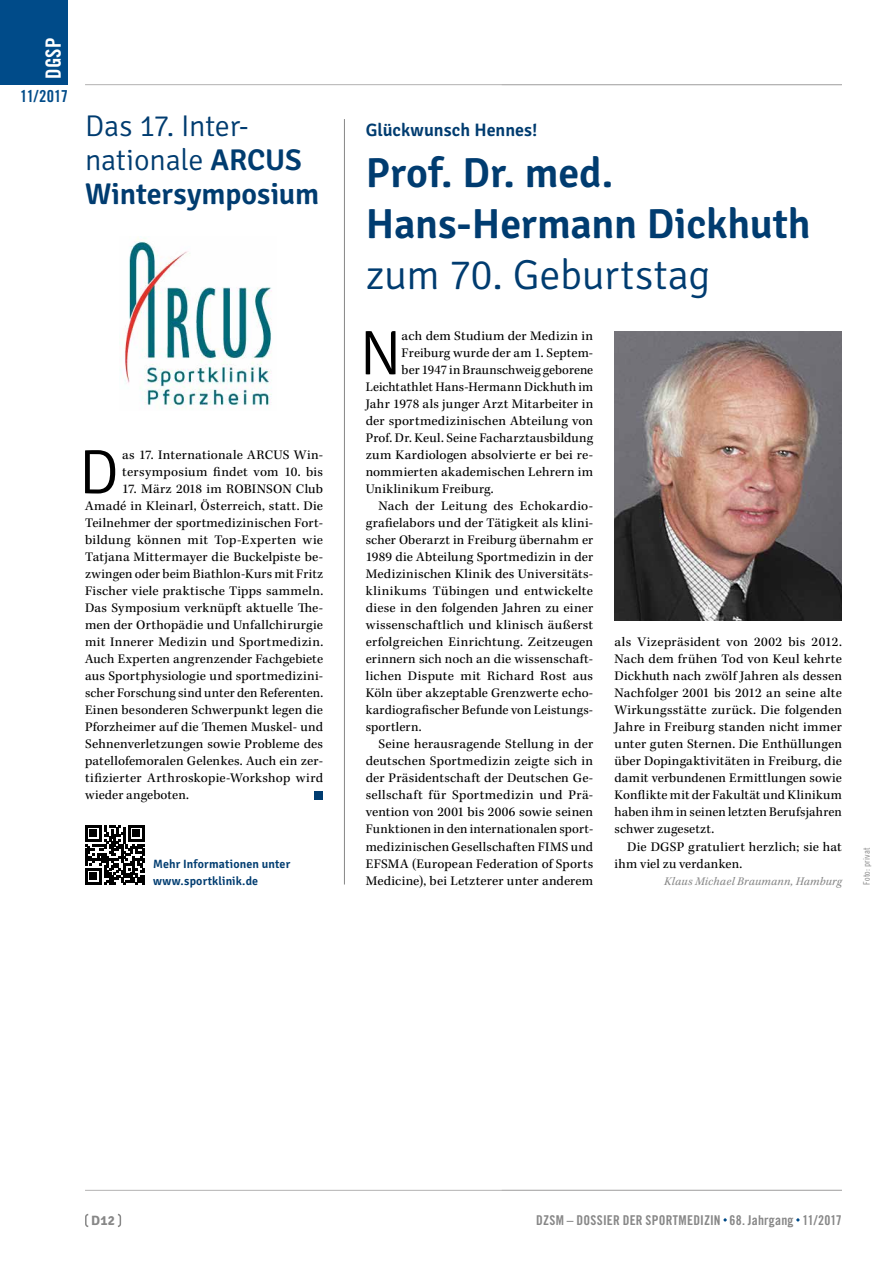
<style>
.page{position:relative;width:893px;height:1263px;background:#fff}
.page>*{position:absolute;margin:0;border:0;box-sizing:border-box;transform-origin:0 0}
.t1{font:300 62.85px "Signika";color:#000}
.t2{font:600 42px/51px "Signika";letter-spacing:-.005em;color:#003c70}
.t3{font:300 42px "Signika";letter-spacing:-.01em;color:#003c70}
.t4{font:300 30px/34px "Signika";letter-spacing:-.01em;color:#003c70}
.t5{font:21px "Trade Gothic LT Std Bd Cn 20";color:#fff}
.t6{font:600 18px "Signika";color:#003c70}
.t7{font:16.5px "Trade Gothic LT Std Bd Cn 20";letter-spacing:-.02em;color:#004b89}
.t8{font:13.5px/17px "Kepler Std";letter-spacing:.015em;color:#000;text-align:justify}
.t9{font:13.5px "Trade Gothic LT Std Bd Cn 20";letter-spacing:.015em;color:#878787}
.t10{font:700 13.5px "Signika";color:#878787}
.t11{font:600 12px/17px "Signika";letter-spacing:.01em;color:#003c70}
.t12{font:italic 12px "Kepler Std";letter-spacing:.02em;color:#878787}
.t13{font:9px "Trade Gothic LT Std Cn 18";letter-spacing:.015em;color:#878787}
.s1{font-weight:600}
</style>
<div class="page">
<hr style="left:85px;top:84px;width:757px;height:1px;background:#b3b2b2">
<div style="left:0;top:0;width:68px;height:85px;background:#004b89"></div>
<hr style="left:344px;top:119px;width:1px;height:765px;background:#878787">
<img style="left:614px;top:332px;width:228px;height:289px">
<div style="left:315px;top:791px;width:8px;height:8px;background:#003c70"></div>
<svg style="left:85px;top:825px;width:60px;height:59px"></svg>
<img style="left:120px;top:238px;width:152px;height:172px">
<hr style="left:85px;top:1190px;width:757px;height:1px;background:#b3b2b2">
<svg style="left:85px;top:1213px;width:4px;height:14px"></svg>
<svg style="left:117px;top:1213px;width:5px;height:14px"></svg>
<h3 class="t5" style="left:41px;top:79px;width:42px;rotate:-90deg">DGSP</h3>
<p class="t7" style="left:20px;top:86px;width:49px">11/2017</p>
<h3 class="t4" style="left:85px;top:109px;width:236px">Das 17. Inter&shy;nationale <span class="s1">ARCUS<br>Wintersymposium</span></h3>
<h1 class="t1" style="left:79px;top:438px;width:42px">D</h1>
<p class="t8" style="left:122px;top:447px;width:203px">as 17. Internationale ARCUS Win&shy;tersymposium findet vom 10. bis</p>
<p class="t8" style="left:85px;top:481px;width:240px;text-indent:37px">17. März 2018 im ROBINSON Club Amadé in Kleinarl, Österreich, statt. Die Teilnehmer der sportmedizinischen Fort&shy;bildung können mit Top-Experten wie Tatjana Mittermayer die Buckelpiste be&shy;zwingen oder beim Biathlon-Kurs mit Fritz Fischer viele praktische Tipps sammeln.<br>Das Symposium verknüpft aktuelle The&shy;men der Orthopädie und Unfallchirurgie mit Innerer Medizin und Sportmedizin.<br>Auch Experten angrenzender Fachgebiete aus Sportphysiologie und sportmedizini&shy;scher Forschung sind unter den Referenten.<br>Einen besonderen Schwerpunkt legen die Pforzheimer auf die Themen Muskel- und Sehnenverletzungen sowie Probleme des patellofemoralen Gelenkes. Auch ein zer&shy;tifizierter Arthroskopie-Workshop wird wieder angeboten.</p>
<p class="t11" style="left:153px;top:855px;width:139px">Mehr Informationen unter www.sportklinik.de</p>
<h3 class="t6" style="left:366px;top:119px;width:173px">Glückwunsch Hennes!</h3>
<h2 class="t2" style="left:366px;top:148px;width:446px">Prof. Dr. med.<br>Hans-Hermann Dickhuth</h2>
<h2 class="t3" style="left:366px;top:252px;width:346px">zum 70. Geburtstag</h2>
<h1 class="t1" style="left:359px;top:319px;width:44px">N</h1>
<p class="t8" style="left:402px;top:328px;width:193px">ach dem Studium der Medizin in</p>
<p class="t8" style="left:402px;top:345px;width:193px">Freiburg wurde der am 1. Septem-</p>
<p class="t8" style="left:402px;top:362px;width:193px">ber 1947 in Braunschweig geborene</p>
<p class="t8" style="left:366px;top:379px;width:229px">Leichtathlet Hans-Hermann Dickhuth im</p>
<p class="t8" style="left:366px;top:396px;width:229px">Jahr 1978 als junger Arzt Mitarbeiter in</p>
<p class="t8" style="left:366px;top:413px;width:229px">der sportmedizinischen Abteilung von</p>
<p class="t8" style="left:366px;top:430px;width:229px">Prof. Dr. Keul. Seine Facharztausbildung</p>
<p class="t8" style="left:366px;top:447px;width:229px">zum Kardiologen absolvierte er bei re-</p>
<p class="t8" style="left:366px;top:464px;width:229px">nommierten akademischen Lehrern im</p>
<p class="t8" style="left:366px;top:481px;width:129px">Uniklinikum Freiburg.</p>
<p class="t8" style="left:378px;top:498px;width:216px">Nach der Leitung des Echokardio-</p>
<p class="t8" style="left:366px;top:515px;width:229px">grafielabors und der Tätigkeit als klini-</p>
<p class="t8" style="left:366px;top:532px;width:229px">scher Oberarzt in Freiburg übernahm er</p>
<p class="t8" style="left:366px;top:549px;width:229px">1989 die Abteilung Sportmedizin in der</p>
<p class="t8" style="left:366px;top:566px;width:229px">Medizinischen Klinik des Universitäts-</p>
<p class="t8" style="left:366px;top:583px;width:229px">klinikums Tübingen und entwickelte</p>
<p class="t8" style="left:366px;top:600px;width:229px">diese in den folgenden Jahren zu einer</p>
<p class="t8" style="left:366px;top:617px;width:229px">wissenschaftlich und klinisch äußerst</p>
<p class="t8" style="left:366px;top:634px;width:229px">erfolgreichen Einrichtung. Zeitzeugen</p>
<p class="t8" style="left:366px;top:651px;width:228px">erinnern sich noch an die wissenschaft-</p>
<p class="t8" style="left:366px;top:668px;width:229px">lichen Dispute mit Richard Rost aus</p>
<p class="t8" style="left:366px;top:685px;width:229px">Köln über akzeptable Grenzwerte echo-</p>
<p class="t8" style="left:366px;top:702px;width:228px">kardiografischer Befunde von Leistungs-</p>
<p class="t8" style="left:366px;top:719px;width:57px">sportlern.</p>
<p class="t8" style="left:378px;top:736px;width:216px">Seine herausragende Stellung in der</p>
<p class="t8" style="left:366px;top:753px;width:229px">deutschen Sportmedizin zeigte sich in</p>
<p class="t8" style="left:366px;top:770px;width:229px">der Präsidentschaft der Deutschen Ge-</p>
<p class="t8" style="left:366px;top:787px;width:229px">sellschaft für Sportmedizin und Prä-</p>
<p class="t8" style="left:366px;top:804px;width:229px">vention von 2001 bis 2006 sowie seinen</p>
<p class="t8" style="left:366px;top:821px;width:229px">Funktionen in den internationalen sport-</p>
<p class="t8" style="left:366px;top:838px;width:229px">medizinischen Gesellschaften FIMS und</p>
<p class="t8" style="left:366px;top:855px;width:229px">EFSMA (European Federation of Sports</p>
<p class="t8" style="left:366px;top:872px;width:229px">Medicine), bei Letzterer unter anderem</p>
<p class="t8" style="left:614px;top:634px;width:229px">als Vizepräsident von 2002 bis 2012.<br>Nach dem frühen Tod von Keul kehrte Dickhuth nach zwölf Jahren als dessen Nachfolger 2001 bis 2012 an seine alte Wirkungsstätte zurück. Die folgenden Jahre in Freiburg standen nicht immer unter guten Sternen. Die Enthüllungen über Dopingaktivitäten in Freiburg, die damit verbundenen Ermittlungen sowie Konflikte mit der Fakultät und Klinikum haben ihm in seinen letzten Berufsjahren schwer zugesetzt.</p>
<p class="t8" style="left:614px;top:838px;width:229px;text-indent:13px">Die DGSP gratuliert herzlich; sie hat ihm viel zu verdanken.</p>
<p class="t12" style="left:664px;top:874px;width:179px">Klaus Michael Braumann, Hamburg</p>
<p class="t13" style="left:861px;top:884px;width:38px;rotate:-90deg">Foto: privat</p>
<p class="t10" style="left:91px;top:1212px;width:25px">D12</p>
<p class="t9" style="left:536px;top:1212px;width:307px">DZSM – DOSSIER DER SPORTMEDIZIN 68. Jahrgang 11/2017</p>
</div>
